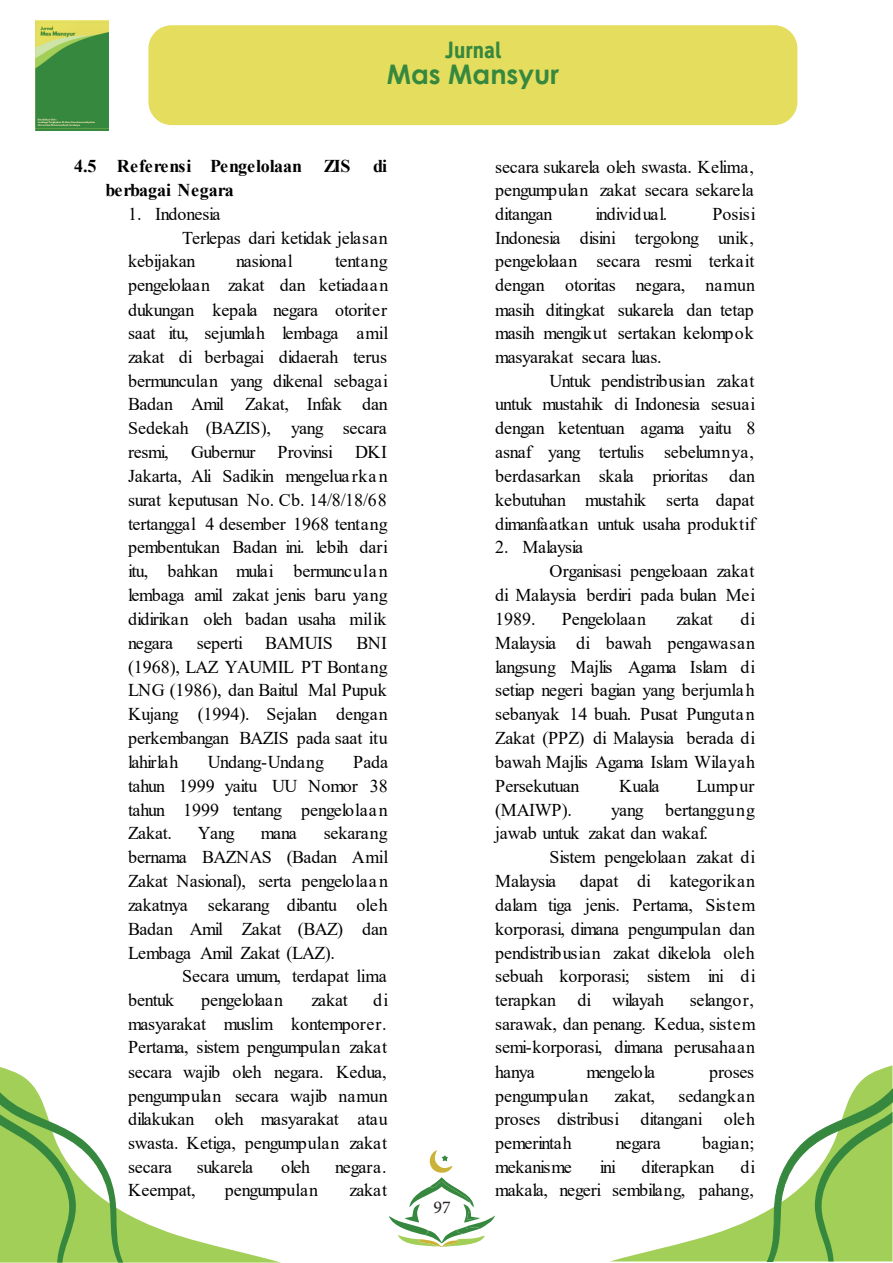
<style>
.page{position:relative;width:893px;height:1263px;background:#fff}
.page>*{position:absolute;margin:0;border:0;box-sizing:border-box;transform-origin:0 0}
.t1{font:700 27px "Century Gothic";color:#36883f}
.t2{font:700 21px "Deansgate Condensed";color:#36883f}
.t3{font:18px/23.9px "Times New Roman";letter-spacing:-.005em;color:#000;text-align:justify}
.t4{font:18px "Times New Roman";letter-spacing:-.025em;color:#000}
.t5{font:700 18px "Times New Roman";color:#000}
.t6{font:18px "Times New Roman";letter-spacing:-.035em;color:#000}
.t7{font:18px "Times New Roman";letter-spacing:-.03em;color:#000}
.t8{font:18px "Times New Roman";letter-spacing:-.065em;color:#000}
.t9{font:18px "Minion Pro";color:#231f20}
</style>
<div class="page">
<svg style="left:612px;top:1065px;width:280px;height:196px"></svg>
<svg style="left:767px;top:1088px;width:126px;height:174px"></svg>
<svg style="left:0;top:1067px;width:279px;height:195px"></svg>
<svg style="left:0;top:1090px;width:123px;height:172px"></svg>
<svg style="left:389px;top:1150px;width:106px;height:97px"></svg>
<div style="left:148px;top:25px;width:649px;height:100px;background:#e5dd5e;border-radius:23px"></div>
<img style="left:35px;top:21px;width:73px;height:109px">
<p class="t2" style="left:445px;top:33px;width:58px">Jurnal</p>
<h1 class="t1" style="left:387px;top:54px;width:174px">Mas Mansyur</h1>
<p class="t5" style="left:74px;top:153px;width:278px">4.5 Referensi Pengelolaan ZIS</p>
<p class="t5" style="left:373px;top:153px;width:16px">di</p>
<p class="t5" style="left:106px;top:177px;width:130px">berbagai Negara</p>
<p class="t3" style="left:128px;top:201px;width:94px">1. Indonesia</p>
<p class="t3" style="left:182px;top:225px;width:207px">Terlepas dari ketidak jelasan</p>
<p class="t3" style="left:128px;top:249px;width:69px">kebijakan</p>
<p class="t3" style="left:236px;top:249px;width:58px">nasional</p>
<p class="t3" style="left:128px;top:249px;width:262px;text-indent:207px">tentang pengelolaan zakat dan ketiadaan dukungan kepala negara otoriter saat itu, sejumlah lembaga amil zakat di berbagai didaerah terus bermunculan yang dikenal sebagai Badan Amil Zakat, Infak dan Sedekah (BAZIS), yang secara resmi,</p>
<p class="t3" style="left:128px;top:439px;width:262px;text-indent:63px">Gubernur Provinsi DKI Jakarta, Ali Sadikin mengeluarkan surat keputusan No. Cb. 14/8/18/68 tertanggal 4 desember 1968 tentang pembentukan Badan ini. lebih dari itu, bahkan mulai bermunculan lembaga amil zakat jenis baru yang didirikan oleh badan usaha milik negara</p>
<p class="t3" style="left:197px;top:630px;width:138px">seperti BAMUIS</p>
<p class="t3" style="left:128px;top:630px;width:261px;text-indent:228px">BNI (1968), LAZ YAUMIL PT Bontang LNG (1986), dan Baitul Mal Pupuk Kujang (1994). Sejalan dengan perkembangan BAZIS pada saat itu lahirlah</p>
<p class="t3" style="left:128px;top:750px;width:262px;text-indent:225px">Pada tahun 1999 yaitu UU Nomor 38 tahun 1999 tentang pengelolaan Zakat.</p>
<p class="t3" style="left:208px;top:750px;width:118px">Undang-Undang</p>
<p class="t3" style="left:198px;top:821px;width:39px">Yang</p>
<p class="t3" style="left:261px;top:821px;width:38px">mana</p>
<p class="t3" style="left:324px;top:821px;width:66px">sekarang</p>
<p class="t4" style="left:128px;top:844px;width:262px">bernama BAZNAS (Badan Amil</p>
<p class="t3" style="left:128px;top:868px;width:261px">Zakat Nasional), serta pengelolaan</p>
<p class="t3" style="left:128px;top:893px;width:261px">zakatnya sekarang dibantu oleh</p>
<p class="t3" style="left:128px;top:916px;width:261px">Badan Amil Zakat (BAZ) dan</p>
<p class="t6" style="left:128px;top:940px;width:208px">Lembaga Amil Zakat (LAZ).</p>
<p class="t3" style="left:182px;top:964px;width:206px">Secara umum, terdapat lima</p>
<p class="t3" style="left:128px;top:987px;width:48px">bentuk</p>
<p class="t3" style="left:201px;top:987px;width:84px">pengelolaan</p>
<p class="t3" style="left:311px;top:987px;width:38px">zakat</p>
<p class="t3" style="left:128px;top:987px;width:262px;text-indent:245px">di masyarakat muslim kontemporer.<br>Pertama, sistem pengumpulan zakat secara wajib oleh negara. Kedua, pengumpulan secara wajib namun dilakukan oleh masyarakat atau swasta. Ketiga, pengumpulan zakat secara</p>
<p class="t3" style="left:197px;top:1154px;width:58px">sukarela</p>
<p class="t3" style="left:281px;top:1154px;width:31px">oleh</p>
<p class="t3" style="left:335px;top:1154px;width:53px">negara.</p>
<p class="t3" style="left:128px;top:1178px;width:69px">Keempat,</p>
<p class="t3" style="left:225px;top:1178px;width:95px">pengumpulan</p>
<p class="t3" style="left:350px;top:1178px;width:39px">zakat</p>
<p class="t9" style="left:434px;top:1195px;width:19px">97</p>
<p class="t3" style="left:495px;top:154px;width:260px">secara sukarela oleh swasta. Kelima, pengumpulan zakat secara sekarela ditangan</p>
<p class="t7" style="left:595px;top:201px;width:73px">individual.</p>
<p class="t3" style="left:712px;top:201px;width:45px">Posisi</p>
<p class="t3" style="left:495px;top:225px;width:260px">Indonesia disini tergolong unik,</p>
<p class="t3" style="left:495px;top:249px;width:261px">pengelolaan secara resmi terkait</p>
<p class="t3" style="left:495px;top:272px;width:261px">dengan otoritas negara, namun</p>
<p class="t3" style="left:495px;top:297px;width:260px">masih ditingkat sukarela dan tetap</p>
<p class="t3" style="left:495px;top:321px;width:260px">masih mengikut sertakan kelompok</p>
<p class="t3" style="left:495px;top:344px;width:168px">masyarakat secara luas.</p>
<p class="t4" style="left:549px;top:368px;width:207px">Untuk pendistribusian zakat</p>
<p class="t3" style="left:495px;top:392px;width:262px">untuk mustahik di Indonesia sesuai</p>
<p class="t7" style="left:495px;top:415px;width:261px">dengan ketentuan agama yaitu 8</p>
<p class="t3" style="left:495px;top:439px;width:260px">asnaf yang tertulis sebelumnya,</p>
<p class="t3" style="left:495px;top:464px;width:261px">berdasarkan skala prioritas dan</p>
<p class="t3" style="left:495px;top:487px;width:261px">kebutuhan mustahik serta dapat</p>
<p class="t3" style="left:495px;top:511px;width:262px">dimanfaatkan untuk usaha produktif</p>
<p class="t3" style="left:495px;top:535px;width:89px">2. Malaysia</p>
<p class="t3" style="left:549px;top:558px;width:207px">Organisasi pengeloaan zakat</p>
<p class="t3" style="left:495px;top:582px;width:262px">di Malaysia berdiri pada bulan Mei</p>
<p class="t3" style="left:495px;top:607px;width:42px">1989.</p>
<p class="t3" style="left:562px;top:607px;width:86px">Pengelolaan</p>
<p class="t3" style="left:676px;top:607px;width:38px">zakat</p>
<p class="t3" style="left:495px;top:607px;width:262px;text-indent:245px">di Malaysia di bawah pengawasan langsung Majlis Agama Islam di setiap negeri bagian yang berjumlah sebanyak 14 buah. Pusat Pungutan Zakat (PPZ) di Malaysia berada di bawah Majlis Agama Islam Wilayah Persekutuan</p>
<p class="t3" style="left:619px;top:773px;width:42px">Kuala</p>
<p class="t3" style="left:697px;top:773px;width:59px">Lumpur</p>
<p class="t3" style="left:495px;top:797px;width:78px">(MAIWP).</p>
<p class="t3" style="left:611px;top:797px;width:145px">yang bertanggung</p>
<p class="t3" style="left:495px;top:821px;width:214px">jawab untuk zakat dan wakaf.</p>
<p class="t3" style="left:549px;top:844px;width:208px">Sistem pengelolaan zakat di</p>
<p class="t3" style="left:495px;top:868px;width:62px">Malaysia</p>
<p class="t3" style="left:495px;top:868px;width:262px;text-indent:84px">dapat di kategorikan dalam tiga jenis. Pertama, Sistem korporasi, dimana pengumpulan dan pendistribusian zakat dikelola oleh sebuah korporasi; sistem ini di terapkan di wilayah</p>
<p class="t3" style="left:495px;top:987px;width:262px;text-indent:195px">selangor, sarawak, dan penang. Kedua, sistem semi-korporasi, dimana perusahaan hanya</p>
<p class="t8" style="left:586px;top:1059px;width:70px">mengelola</p>
<p class="t3" style="left:709px;top:1059px;width:47px">proses</p>
<p class="t6" style="left:495px;top:1083px;width:95px">pengumpulan</p>
<p class="t3" style="left:614px;top:1083px;width:42px">zakat,</p>
<p class="t3" style="left:495px;top:1083px;width:261px;text-indent:183px">sedangkan proses distribusi ditangani oleh pemerintah</p>
<p class="t3" style="left:616px;top:1130px;width:47px">negara</p>
<p class="t3" style="left:702px;top:1130px;width:54px">bagian;</p>
<p class="t6" style="left:495px;top:1154px;width:78px">mekanisme</p>
<p class="t3" style="left:600px;top:1154px;width:18px">ini</p>
<p class="t3" style="left:641px;top:1154px;width:75px">diterapkan</p>
<p class="t3" style="left:495px;top:1154px;width:262px;text-align:right">di<br>makala, negeri sembilang, pahang,</p>
</div>
